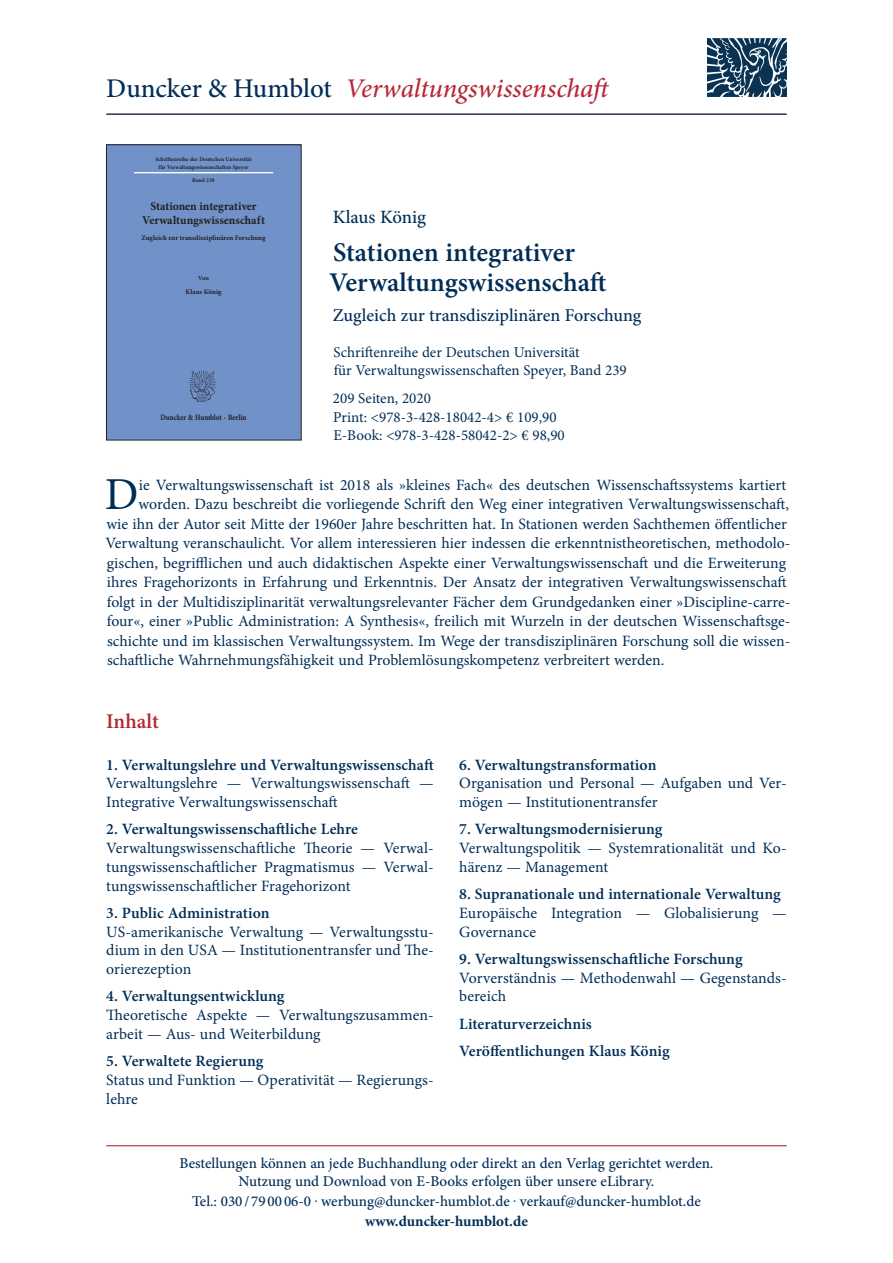
<style>
.page{position:relative;width:893px;height:1263px;background:#fff}
.page>*{position:absolute;margin:0;border:0;box-sizing:border-box;transform-origin:0 0}
.t1{font:45.75px "Minion Pro";color:#002d56}
.t2{font:600 27px/30px "Minion Pro";color:#002d56}
.t3{font:italic 500 27px "Minion Pro";letter-spacing:-.005em;color:#b72837}
.t4{font:600 21px "Minion Pro";color:#b72837}
.t5{font:500 18.75px "Minion Pro";color:#002d56}
.t6{font:500 18px "Minion Pro";color:#002d56}
.t7{font:15.75px/18.8px "Minion Pro";color:#002d56}
.t8{font:600 15.75px/27.3px "Minion Pro";letter-spacing:.005em;color:#002d56}
.t9{font:500 15px/18px "Minion Pro";color:#002d56;text-align:center}
.t10{font:15px/18.8px "Minion Pro";color:#002d56}
.t11{font:700 15px "Minion Pro";color:#002d56}
.t12{font:700 11.85px/14.1px "Minion Pro";letter-spacing:-.005em;color:#231f20;text-align:center}
.t13{font:700 8.1px "Minion Pro";letter-spacing:-.005em;color:#231f20;scale:.86 1}
.t14{font:700 7.05px "Minion Pro";letter-spacing:.005em;color:#231f20}
.t15{font:700 6.9px "Minion Pro";letter-spacing:.005em;color:#231f20}
.t16{font:700 6.15px "Minion Pro";color:#231f20}
.t17{font:700 5.7px/7.4px "Minion Pro";color:#231f20;text-align:center}
.s1{font-style:normal;color:#002d56}
</style>
<div class="page">
<hr style="left:106px;top:1145px;width:681px;height:1px;background:#b72837">
<div style="left:106px;top:145px;width:195px;height:295px;background:#7192c9"></div>
<hr style="left:134px;top:172px;width:139px;height:1px;background:#fff">
<img style="left:189px;top:370px;width:27px;height:32px">
<div style="left:106px;top:145px;width:195px;height:295px;border:1px solid #231f20"></div>
<img style="left:707px;top:38px;width:79px;height:59px">
<hr style="left:106px;top:114px;width:681px;height:1px;background:#002d56">
<h2 class="t3" style="left:106px;top:70px;width:508px"><span class="s1">Duncker &amp; Humblot</span> Verwaltungswissenschaft</h2>
<p class="t17" style="left:155px;top:156px;width:98px">Schriftenreihe der Deutschen Universität für Verwaltungswissenschaften Speyer</p>
<p class="t17" style="left:192px;top:176px;width:24px">Band 239</p>
<p class="t12" style="left:142px;top:199px;width:124px">Stationen integrativer<br>Verwaltungswissenschaft</p>
<p class="t14" style="left:142px;top:233px;width:126px">Zugleich zur transdisziplinären Forschung</p>
<p class="t16" style="left:198px;top:273px;width:12px">Von</p>
<p class="t15" style="left:186px;top:287px;width:38px">Klaus König</p>
<p class="t13" style="left:160px;top:412px;width:102px">Duncker &amp; Humblot · Berlin</p>
<p class="t5" style="left:333px;top:204px;width:95px">Klaus König</p>
<h2 class="t2" style="left:329px;top:238px;width:279px">Stationen integrativer<br>Verwaltungswissenschaft</h2>
<p class="t6" style="left:333px;top:303px;width:310px">Zugleich zur transdisziplinären Forschung</p>
<p class="t10" style="left:334px;top:343px;width:295px">Schriftenreihe der Deutschen Universität<br>für Verwaltungswissenschaften Speyer, Band 239</p>
<p class="t10" style="left:333px;top:389px;width:233px">209 Seiten, 2020<br>Print: &lt;978-3-428-18042-4&gt; € 109,90<br>E-Book: &lt;978-3-428-58042-2&gt; € 98,90</p>
<h1 class="t1" style="left:105px;top:464px;width:35px">D</h1>
<p class="t7" style="left:139px;top:476px;width:649px">ie Verwaltungswissenschaft ist 2018 als »kleines Fach« des deutschen Wissenschaftssystems kartiert</p>
<p class="t7" style="left:139px;top:495px;width:652px">worden. Dazu beschreibt die vorliegende Schrift den Weg einer integrativen Verwaltungswissenschaft,</p>
<p class="t7" style="left:106px;top:515px;width:682px">wie ihn der Autor seit Mitte der 1960er Jahre beschritten hat. In Stationen werden Sachthemen öffentlicher</p>
<p class="t7" style="left:105px;top:534px;width:686px">Verwaltung veranschaulicht. Vor allem interessieren hier indessen die erkenntnistheoretischen, methodolo-</p>
<p class="t7" style="left:107px;top:554px;width:681px">gischen, begrifflichen und auch didaktischen Aspekte einer Verwaltungswissenschaft und die Erweiterung</p>
<p class="t7" style="left:107px;top:573px;width:681px">ihres Fragehorizonts in Erfahrung und Erkenntnis. Der Ansatz der integrativen Verwaltungswissenschaft</p>
<p class="t7" style="left:107px;top:593px;width:685px">folgt in der Multidisziplinarität verwaltungsrelevanter Fächer dem Grundgedanken einer »Discipline-carre-</p>
<p class="t7" style="left:107px;top:612px;width:685px">four«, einer »Public Administration: A Synthesis«, freilich mit Wurzeln in der deutschen Wissenschaftsge-</p>
<p class="t7" style="left:107px;top:632px;width:685px">schichte und im klassischen Verwaltungssystem. Im Wege der transdisziplinären Forschung soll die wissen-</p>
<p class="t7" style="left:107px;top:651px;width:559px">schaftliche Wahrnehmungsfähigkeit und Problemlösungskompetenz verbreitert werden.</p>
<h3 class="t4" style="left:106px;top:706px;width:54px">Inhalt</h3>
<p class="t8" style="left:106px;top:751px;width:329px">1. Verwaltungslehre und Verwaltungswissenschaft</p>
<p class="t7" style="left:106px;top:774px;width:329px">Verwaltungslehre — Verwaltungswissenschaft —<br>Integrative Verwaltungswissenschaft</p>
<p class="t8" style="left:106px;top:816px;width:253px">2. Verwaltungswissenschaftliche Lehre</p>
<p class="t7" style="left:106px;top:839px;width:329px;text-align:justify">Verwaltungswissenschaftliche Theorie — Verwal&shy;tungswissenschaftlicher Pragmatismus — Verwal&shy;tungswissenschaftlicher Fragehorizont</p>
<p class="t8" style="left:106px;top:899px;width:165px">3. Public Administration</p>
<p class="t7" style="left:106px;top:922px;width:329px;text-align:justify">US-amerikanische Verwaltung — Verwaltungsstu&shy;dium in den USA — Institutionentransfer und The&shy;orierezeption</p>
<p class="t8" style="left:106px;top:983px;width:180px">4. Verwaltungsentwicklung</p>
<p class="t7" style="left:106px;top:1006px;width:329px">Theoretische Aspekte — Verwaltungszusammen&shy;arbeit — Aus- und Weiterbildung</p>
<p class="t8" style="left:106px;top:1047px;width:159px">5. Verwaltete Regierung</p>
<p class="t7" style="left:106px;top:1070px;width:329px">Status und Funktion — Operativität — Regierungs&shy;lehre</p>
<p class="t8" style="left:459px;top:751px;width:199px">6. Verwaltungstransformation</p>
<p class="t7" style="left:459px;top:774px;width:329px">Organisation und Personal — Aufgaben und Ver&shy;mögen — Institutionentransfer</p>
<p class="t8" style="left:459px;top:815px;width:205px">7. Verwaltungsmodernisierung</p>
<p class="t7" style="left:459px;top:839px;width:329px">Verwaltungspolitik — Systemrationalität und Ko&shy;härenz — Management</p>
<p class="t8" style="left:459px;top:880px;width:323px">8. Supranationale und internationale Verwaltung</p>
<p class="t7" style="left:459px;top:903px;width:329px">Europäische Integration — Globalisierung —<br>Governance</p>
<p class="t8" style="left:459px;top:945px;width:285px">9. Verwaltungswissenschaftliche Forschung</p>
<p class="t7" style="left:459px;top:968px;width:329px">Vorverständnis — Methodenwahl — Gegenstands&shy;bereich</p>
<p class="t8" style="left:459px;top:1010px;width:212px">Literaturverzeichnis<br>Veröffentlichungen Klaus König</p>
<p class="t9" style="left:179px;top:1154px;width:535px">Bestellungen können an jede Buchhandlung oder direkt an den Verlag gerichtet werden.<br>Nutzung und Download von E-Books erfolgen über unsere eLibrary.</p>
<p class="t9" style="left:192px;top:1192px;width:510px">Tel.: 030 / 79 00 06-0 . werbung@duncker-humblot.de . verkauf@duncker-humblot.de</p>
<p class="t11" style="left:365px;top:1210px;width:164px">www.duncker-humblot.de</p>
</div>
